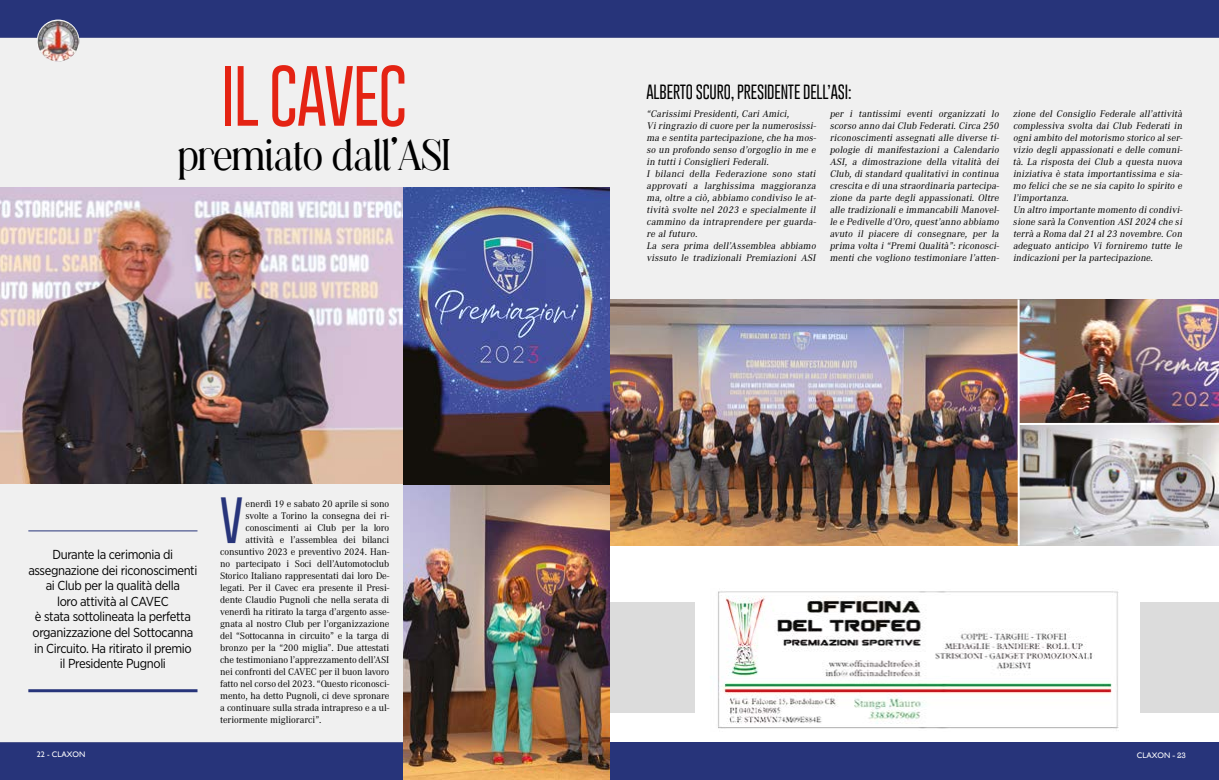
<style>
.page{position:relative;width:1219px;height:780px;background:#fff}
.page>*{position:absolute;margin:0;border:0;box-sizing:border-box;transform-origin:0 0}
.t1{font:100 62px "Gobold";letter-spacing:-.02em;color:#e42313}
.t2{font:100 47.5px "Gobold";color:#27347a}
.t3{font:44px "Casanova Serif Display Free Regula";letter-spacing:-.02em;color:#000}
.t4{font:100 15px "Gobold";letter-spacing:-.01em;color:#000}
.t5{font:13px/15.6px "Gotham Narrow";letter-spacing:-.03em;color:#000;text-align:center}
.t6{font:italic 10px/12px "Corporate A";color:#000}
.t7{font:10px "Corporate A";letter-spacing:-.01em;color:#000}
.t8{font:8px "Gill Sans";color:#fff}
.s1{font-family:"Rockwell"}
</style>
<div class="page">
<div style="left:0;top:0;width:1219px;height:37px;background:#27347a"></div>
<div style="left:609px;top:602px;width:610px;height:111px;background:#dcdcdc"></div>
<div style="left:0;top:742px;width:1219px;height:38px;background:#27347a"></div>
<div style="left:0;top:37px;width:1219px;height:262px;background:#f0f0f0"></div>
<div style="left:0;top:483px;width:436px;height:259px;background:#f0f0f0"></div>
<img style="left:37px;top:20px;width:42px;height:42px;border-radius:21px">
<img style="left:0;top:187px;width:403px;height:296px">
<img style="left:609px;top:299px;width:610px;height:246px">
<img style="left:403px;top:187px;width:206px;height:593px">
<hr style="left:28px;top:530px;width:169px;height:1px;background:#27347a">
<hr style="left:28px;top:689px;width:169px;height:3px;background:#27347a">
<hr style="left:1019px;top:423px;width:200px;height:2px;background:#fff">
<hr style="left:1017px;top:299px;width:3px;height:246px;background:#fff">
<img style="left:696px;top:591px;width:443px;height:138px">
<h1 class="t1" style="left:221px;top:56px;width:188px">IL CAVEC</h1>
<h3 class="t3" style="left:177px;top:131px;width:275px">premiato dall’ASI</h3>
<h3 class="t5" style="left:28px;top:546px;width:171px">Durante la cerimonia di assegnazione dei riconoscimenti ai Club per la qualità della<br>loro attività al CAVEC<br>è stata sottolineata la perfetta organizzazione del Sottocanna in Circuito. Ha ritirato il premio<br>il Presidente Pugnoli</h3>
<h2 class="t2" style="left:220px;top:489px;width:24px">V</h2>
<p class="t7" style="left:245px;top:498px;width:145px">enerdì 19 e sabato 20 aprile si sono</p>
<p class="t7" style="left:245px;top:510px;width:145px">svolte a Torino la consegna dei ri-</p>
<p class="t7" style="left:245px;top:522px;width:145px">conoscimenti ai Club per la loro</p>
<p class="t7" style="left:245px;top:534px;width:145px">attività e l’assemblea dei bilanci</p>
<p class="t7" style="left:220px;top:546px;width:171px">consuntivo 2023 e preventivo 2024. Han-</p>
<p class="t7" style="left:220px;top:558px;width:171px">no partecipato i Soci dell’Automotoclub</p>
<p class="t7" style="left:220px;top:570px;width:171px">Storico Italiano rappresentati dai loro De-</p>
<p class="t7" style="left:220px;top:582px;width:171px">legati. Per il Cavec era presente il Presi-</p>
<p class="t7" style="left:220px;top:594px;width:171px">dente Claudio Pugnoli che nella serata di</p>
<p class="t7" style="left:220px;top:606px;width:171px">venerdì ha ritirato la targa d’argento asse-</p>
<p class="t7" style="left:220px;top:618px;width:171px">gnata al nostro Club per l’organizzazione</p>
<p class="t7" style="left:220px;top:630px;width:171px">del “Sottocanna in circuito” e la targa di</p>
<p class="t7" style="left:220px;top:642px;width:171px">bronzo per la “200 miglia”. Due attestati</p>
<p class="t7" style="left:220px;top:654px;width:171px">che testimoniano l’apprezzamento dell’ASI</p>
<p class="t7" style="left:220px;top:666px;width:171px">nei confronti del CAVEC per il buon lavoro</p>
<p class="t7" style="left:220px;top:678px;width:171px">fatto nel corso del 2023. “Questo riconosci-</p>
<p class="t7" style="left:220px;top:690px;width:171px">mento, ha detto Pugnoli, ci deve spronare</p>
<p class="t7" style="left:220px;top:702px;width:171px">a continuare sulla strada intrapreso e a ul-</p>
<p class="t7" style="left:220px;top:714px;width:103px">teriormente migliorarci”.</p>
<h3 class="t4" style="left:647px;top:82px;width:206px">ALBERTO SCURO, PRESIDENTE DELL’ASI:</h3>
<p class="t6" style="left:647px;top:108px;width:173px">“Carissimi Presidenti, Cari Amici, Viringrazio dicuore per la numerosissi&shy;ma e sentita partecipazione,che ha mos&shy;so un profondo senso d’orgoglio in me e in tutti i Consiglieri Federali.<br>I bilanci della Federazione sono stati approvati a larghissima maggioranza ma, oltre a ciò, abbiamo condiviso le at&shy;tività svolte nel 2023 e specialmente il cammino da intraprendere per guarda&shy;re al futuro.<br>La sera prima dell’Assemblea abbiamo vissuto le tradizionali Premiazioni ASI</p>
<p class="t6" style="left:830px;top:108px;width:173px;text-align:justify">per i tantissimi eventi organizzati lo scorso anno daiClub Federati.Circa 250 riconoscimenti assegnati alle diverse ti&shy;pologie di manifestazioni a Calendario ASI, a dimostrazione della vitalità dei Club, di standard qualitativi in continua crescita e diuna straordinaria partecipa&shy;zione da parte degli appassionati. Oltre alle tradizionali e immancabili Manovel&shy;le e Pedivelle d’Oro,quest’anno abbiamo avuto il piacere di consegnare, per la prima volta i “Premi Qualità”: riconosci&shy;menti che vogliono testimoniare l’atten-</p>
<p class="t6" style="left:1013px;top:108px;width:173px">zione del Consiglio Federale all’attività complessiva svolta dai Club Federati in ogniambito delmotorismo storico alser&shy;vizio degli appassionati e delle comuni&shy;tà. La risposta dei Club a questa nuova iniziativa è stata importantissima e sia&shy;mo felici che se ne sia capito lo spirito e l’importanza.<br>Un altro importante momento dicondivi&shy;sione sarà la Convention ASI2024 che si terrà a Roma dal21 al23 novembre.Con adeguato anticipo Vi forniremo tutte le indicazioni per la partecipazione.</p>
<p class="t8" style="left:37px;top:749px;width:50px">22 - CLAXON</p>
<p class="t8" style="left:1137px;top:750px;width:50px">CLAXON <span class="s1">- 23</span></p>
</div>
